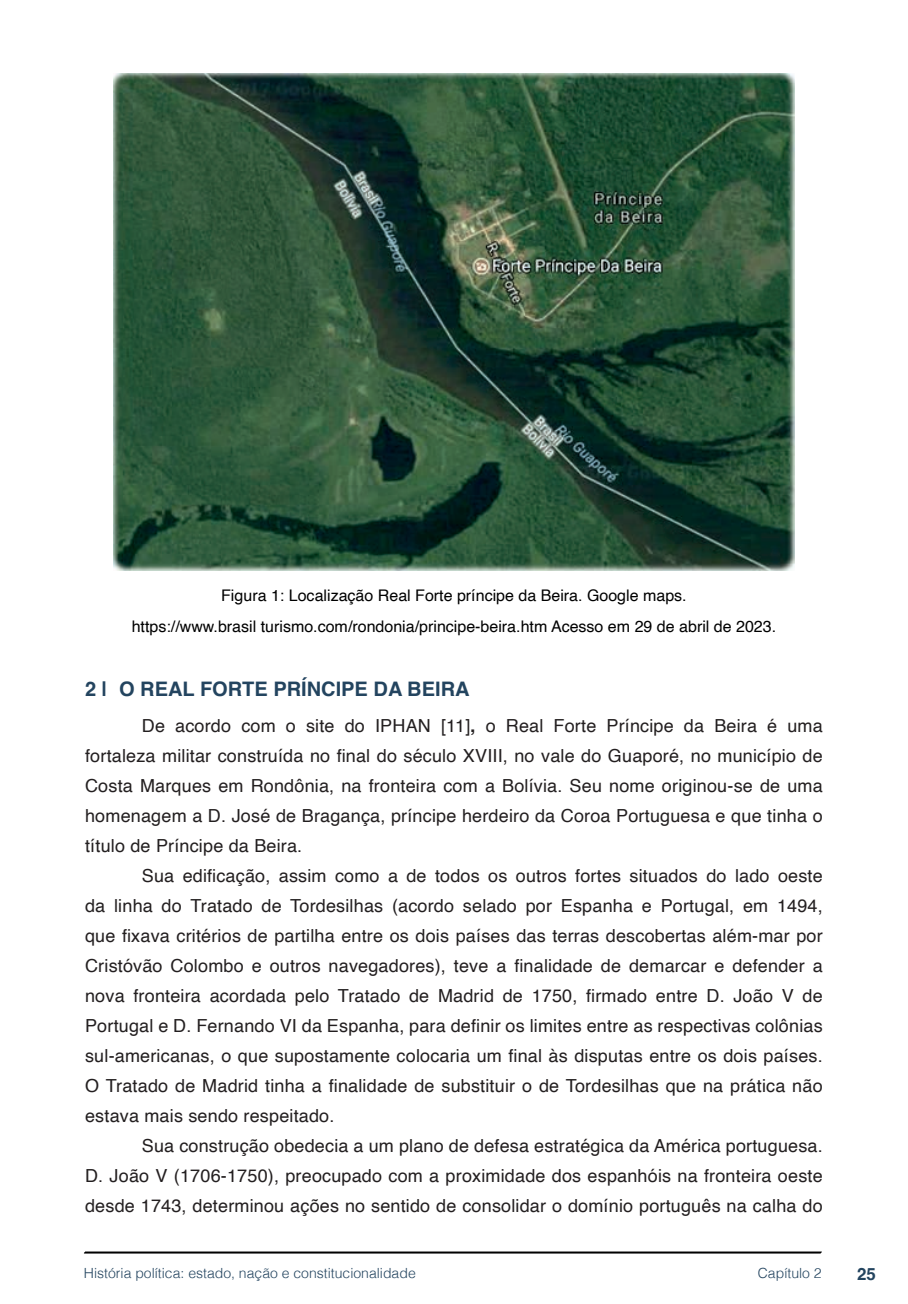
<style>
.page{position:relative;width:908px;height:1304px;background:#fff}
.page>*{position:absolute;margin:0;border:0;box-sizing:border-box;transform-origin:0 0}
.t1{font:700 20px "Helvetica";color:#23445f}
.t2{font:18px/30px "Helvetica";letter-spacing:.01em;color:#231f20;text-align:justify}
.t3{font:700 16.8px "Helvetica";color:#23445f}
.t4{font:16px/30.6px "Helvetica";color:#000;text-align:center}
.t5{font:300 14px "Helvetica";color:#23445f}
.s1{font-weight:700}
</style>
<div class="page">
<svg style="left:84px;top:1251px;width:737px;height:3px;background:#515151"></svg>
<img style="left:113px;top:74px;width:681px;height:496px">
<p class="t4" style="left:132px;top:581px;width:645px">Figura 1: Localização Real Forte príncipe da Beira. Google maps.<br>https://www.brasil turismo.com/rondonia/principe-beira.htm Acesso em 29 de abril de 2023.</p>
<p class="t1" style="left:85px;top:677px;width:386px">2 | O REAL FORTE PRÍNCIPE DA BEIRA</p>
<p class="t2" style="left:85px;top:711px;width:738px;text-indent:57px">De acordo com o site do IPHAN [11]<span class="s1">,</span> o Real Forte Príncipe da Beira é uma fortaleza militar construída no final do século XVIII, no vale do Guaporé, no município de Costa Marques em Rondônia, na fronteira com a Bolívia. Seu nome originou-se de uma homenagem a D. José de Bragança, príncipe herdeiro da Coroa Portuguesa e que tinha o título de Príncipe da Beira.</p>
<p class="t2" style="left:85px;top:861px;width:738px;text-indent:57px">Sua edificação, assim como a de todos os outros fortes situados do lado oeste da linha do Tratado de Tordesilhas (acordo selado por Espanha e Portugal, em 1494, que fixava critérios de partilha entre os dois países das terras descobertas além-mar por Cristóvão Colombo e outros navegadores), teve a finalidade de demarcar e defender a nova fronteira acordada pelo Tratado de Madrid de 1750, firmado entre D. João V de Portugal e D. Fernando VI da Espanha, para definir os limites entre as respectivas colônias sul-americanas, o que supostamente colocaria um final às disputas entre os dois países.<br>O Tratado de Madrid tinha a finalidade de substituir o de Tordesilhas que na prática não estava mais sendo respeitado.</p>
<p class="t2" style="left:85px;top:1131px;width:738px;text-indent:57px">Sua construção obedecia a um plano de defesa estratégica da América portuguesa.<br>D. João V (1706-1750), preocupado com a proximidade dos espanhóis na fronteira oeste desde 1743, determinou ações no sentido de consolidar o domínio português na calha do</p>
<p class="t5" style="left:84px;top:1261px;width:333px">História política: estado, nação e constitucionalidade</p>
<p class="t5" style="left:757px;top:1261px;width:65px">Capítulo 2</p>
<p class="t3" style="left:856px;top:1264px;width:20px">25</p>
</div>
